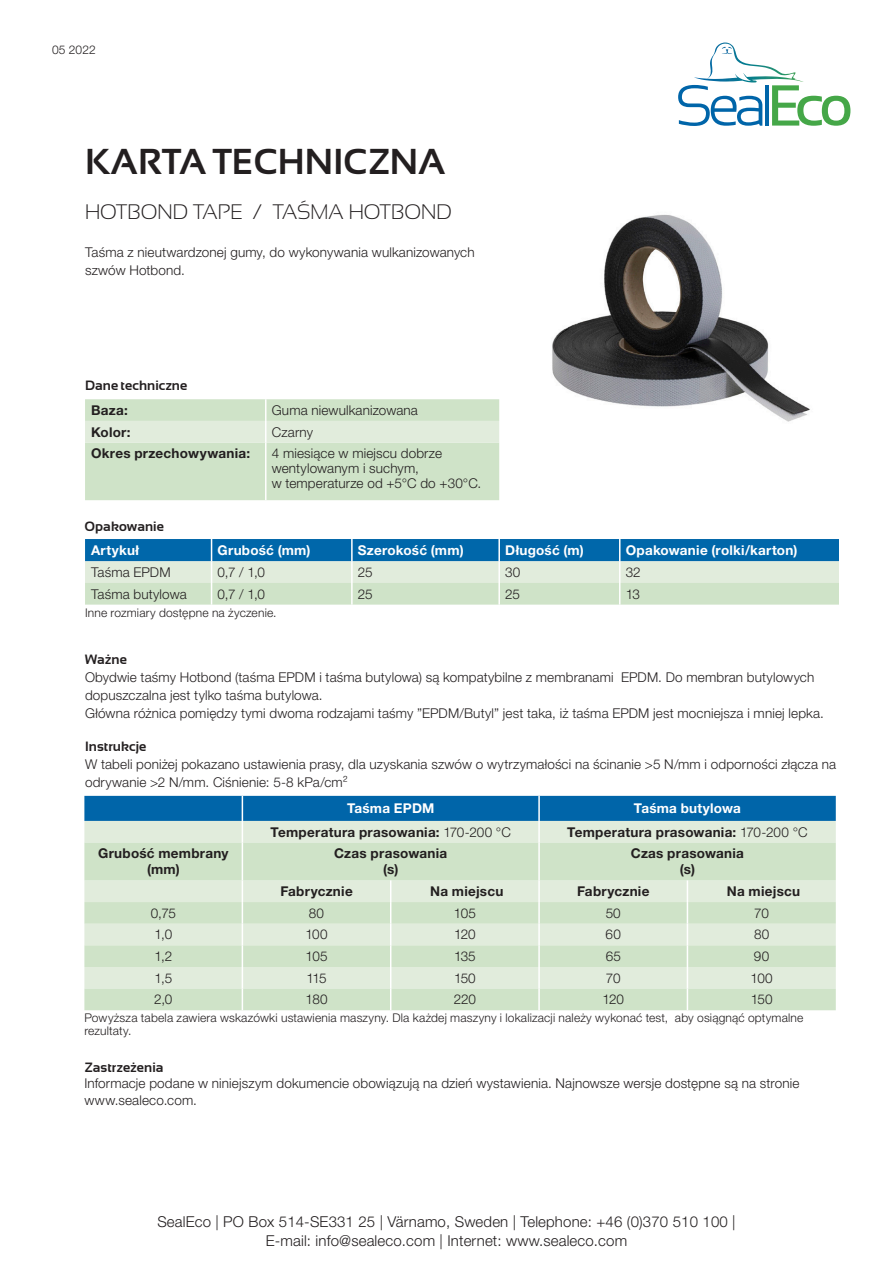
<style>
.page{position:relative;width:893px;height:1263px;background:#fff}
.page>*{position:absolute;margin:0;border:0;box-sizing:border-box;transform-origin:0 0}
.t1{font:700 36px "Sansation";color:#231f20}
.t2{font:300 21px "Sansation";color:#231f20}
.t3{font:300 15px/19.5px "Helvetica Neue LT Pro";letter-spacing:.01em;color:#231f20;text-align:center}
.t4{font:300 13.5px/18px "Helvetica Neue LT Pro";letter-spacing:.01em;color:#231f20}
.t5{font:700 13.5px/16.2px "Helvetica Neue LT Pro";letter-spacing:.02em;color:#231f20;text-align:center}
.t6{font:700 13.5px "Helvetica Neue LT Pro";letter-spacing:.02em;color:#fff}
.t7{font:700 13.5px "Sansation";letter-spacing:.005em;color:#231f20}
.t8{font:300 12px/13.5px "Helvetica Neue LT Pro";letter-spacing:.015em;color:#231f20}
.s1{font-weight:300}
</style>
<div class="page">
<img style="left:552px;top:214px;width:258px;height:208px">
<svg style="left:678px;top:43px;width:172px;height:83px"></svg>
<svg style="left:85px;top:539px;width:754px;height:66px;background:#91bdc5"></svg>
<svg style="left:85px;top:399px;width:414px;height:101px;background:#d3e5cc"></svg>
<hr style="left:265px;top:443px;width:1px;height:57px;background:#fff">
<svg style="left:84px;top:842px;width:752px;height:168px;background:#d6e6d0"></svg>
<svg style="left:84px;top:796px;width:752px;height:46px;background:#67a3c0"></svg>
<hr style="left:538px;top:821px;width:2px;height:21px;background:#fff">
<hr style="left:242px;top:842px;width:1px;height:38px;background:#fff">
<hr style="left:538px;top:842px;width:2px;height:38px;background:#fff">
<hr style="left:538px;top:880px;width:2px;height:22px;background:#fff">
<hr style="left:538px;top:902px;width:2px;height:22px;background:#fff">
<hr style="left:538px;top:924px;width:2px;height:21px;background:#fff">
<hr style="left:538px;top:945px;width:2px;height:22px;background:#fff">
<hr style="left:538px;top:967px;width:2px;height:22px;background:#fff">
<svg style="left:242px;top:880px;width:1px;height:130px"></svg>
<svg style="left:390px;top:880px;width:1px;height:130px"></svg>
<hr style="left:538px;top:989px;width:2px;height:21px;background:#fff">
<svg style="left:687px;top:880px;width:1px;height:130px"></svg>
<p class="t8" style="left:52px;top:43px;width:45px">05 2022</p>
<h1 class="t1" style="left:85px;top:142px;width:362px">KARTA TECHNICZNA</h1>
<h2 class="t2" style="left:85px;top:200px;width:368px">HOTBOND TAPE / TAŚMA HOTBOND</h2>
<p class="t4" style="left:85px;top:243px;width:391px">Taśma z nieutwardzonej gumy, do wykonywania wulkanizowanych szwów Hotbond.</p>
<p class="t7" style="left:85px;top:378px;width:104px">Dane techniczne</p>
<p class="t5" style="left:91px;top:402px;width:38px">Baza:</p>
<p class="t4" style="left:272px;top:401px;width:148px">Guma niewulkanizowana</p>
<p class="t5" style="left:91px;top:423px;width:41px">Kolor:</p>
<p class="t4" style="left:272px;top:422px;width:43px">Czarny</p>
<p class="t5" style="left:91px;top:445px;width:161px">Okres przechowywania:</p>
<p class="t4" style="left:272px;top:446px;width:211px;line-height:15px">4 miesiące w miejscu dobrze wentylowanym i suchym,<br>w temperaturze od +5°C do +30°C.</p>
<p class="t7" style="left:84px;top:519px;width:81px">Opakowanie</p>
<p class="t6" style="left:91px;top:541px;width:49px">Artykuł</p>
<p class="t6" style="left:218px;top:541px;width:94px">Grubość (mm)</p>
<p class="t6" style="left:358px;top:541px;width:107px">Szerokość (mm)</p>
<p class="t6" style="left:505px;top:541px;width:80px">Długość (m)</p>
<p class="t6" style="left:626px;top:541px;width:173px">Opakowanie (rolki/karton)</p>
<p class="t4" style="left:91px;top:563px;width:81px">Taśma EPDM</p>
<p class="t4" style="left:218px;top:563px;width:49px">0,7 / 1,0</p>
<p class="t4" style="left:358px;top:563px;width:16px">25</p>
<p class="t4" style="left:505px;top:563px;width:17px">30</p>
<p class="t4" style="left:626px;top:563px;width:16px">32</p>
<p class="t4" style="left:91px;top:584px;width:97px">Taśma butylowa</p>
<p class="t4" style="left:218px;top:584px;width:49px">0,7 / 1,0</p>
<p class="t4" style="left:358px;top:584px;width:16px">25</p>
<p class="t4" style="left:505px;top:584px;width:16px">25</p>
<p class="t4" style="left:626px;top:584px;width:16px">13</p>
<p class="t8" style="left:85px;top:606px;width:193px">Inne rozmiary dostępne na życzenie.</p>
<p class="t7" style="left:85px;top:651px;width:43px">Ważne</p>
<p class="t4" style="left:85px;top:668px;width:740px">Obydwie taśmy Hotbond (taśma EPDM i taśma butylowa) są kompatybilne z membranami EPDM. Do membran butylowych dopuszczalna jest tylko taśma butylowa.<br>Główna różnica pomiędzy tymi dwoma rodzajami taśmy ”EPDM/Butyl” jest taka, iż taśma EPDM jest mocniejsza i mniej lepka.</p>
<p class="t7" style="left:85px;top:738px;width:63px">Instrukcje</p>
<p class="t4" style="left:85px;top:755px;width:753px">W tabeli poniżej pokazano ustawienia prasy, dla uzyskania szwów o wytrzymałości na ścinanie &gt;5 N/mm i odporności złącza na odrywanie &gt;2 N/mm. Ciśnienie: 5-8 kPa/cm²</p>
<p class="t6" style="left:347px;top:800px;width:89px">Taśma EPDM</p>
<p class="t6" style="left:634px;top:800px;width:109px">Taśma butylowa</p>
<p class="t5" style="left:271px;top:823px;width:242px">Temperatura prasowania: <span class="s1">170-200 °C</span></p>
<p class="t5" style="left:567px;top:823px;width:242px">Temperatura prasowania: <span class="s1">170-200 °C</span></p>
<p class="t5" style="left:98px;top:845px;width:132px">Grubość membrany (mm)</p>
<p class="t5" style="left:334px;top:845px;width:115px">Czas prasowania (s)</p>
<p class="t5" style="left:631px;top:845px;width:115px">Czas prasowania (s)</p>
<p class="t5" style="left:280px;top:883px;width:74px">Fabrycznie</p>
<p class="t5" style="left:430px;top:883px;width:75px">Na miejscu</p>
<p class="t5" style="left:577px;top:883px;width:74px">Fabrycznie</p>
<p class="t5" style="left:727px;top:883px;width:75px">Na miejscu</p>
<p class="t4" style="left:151px;top:904px;width:26px">0,75</p>
<p class="t4" style="left:309px;top:904px;width:17px">80</p>
<p class="t4" style="left:454px;top:904px;width:24px">105</p>
<p class="t4" style="left:606px;top:904px;width:17px">50</p>
<p class="t4" style="left:754px;top:904px;width:16px">70</p>
<p class="t4" style="left:155px;top:925px;width:19px">1,0</p>
<p class="t4" style="left:305px;top:925px;width:24px">100</p>
<p class="t4" style="left:454px;top:925px;width:23px">120</p>
<p class="t4" style="left:606px;top:925px;width:17px">60</p>
<p class="t4" style="left:754px;top:925px;width:17px">80</p>
<p class="t4" style="left:154px;top:947px;width:19px">1,2</p>
<p class="t4" style="left:306px;top:947px;width:24px">105</p>
<p class="t4" style="left:454px;top:947px;width:23px">135</p>
<p class="t4" style="left:606px;top:947px;width:17px">65</p>
<p class="t4" style="left:754px;top:947px;width:17px">90</p>
<p class="t4" style="left:155px;top:968px;width:19px">1,5</p>
<p class="t4" style="left:306px;top:968px;width:22px">115</p>
<p class="t4" style="left:454px;top:968px;width:23px">150</p>
<p class="t4" style="left:606px;top:968px;width:16px">70</p>
<p class="t4" style="left:750px;top:968px;width:24px">100</p>
<p class="t4" style="left:154px;top:990px;width:20px">2,0</p>
<p class="t4" style="left:306px;top:990px;width:23px">180</p>
<p class="t4" style="left:454px;top:990px;width:24px">220</p>
<p class="t4" style="left:602px;top:990px;width:23px">120</p>
<p class="t4" style="left:751px;top:990px;width:23px">150</p>
<p class="t8" style="left:84px;top:1010px;width:720px">Powyższa tabela zawiera wskazówki ustawienia maszyny. Dla każdej maszyny i lokalizacji należy wykonać test, aby osiągnąć optymalne rezultaty.</p>
<p class="t7" style="left:84px;top:1060px;width:81px">Zastrzeżenia</p>
<p class="t4" style="left:84px;top:1075px;width:717px;line-height:16.5px">Informacje podane w niniejszym dokumencie obowiązują na dzień wystawienia. Najnowsze wersje dostępne są na stronie www.sealeco.com.</p>
<p class="t3" style="left:157px;top:1211px;width:580px">SealEco | PO Box 514-SE331 25 | Värnamo, Sweden | Telephone: +46 (0)370 510 100 |<br>E-mail: info@sealeco.com | Internet: www.sealeco.com</p>
</div>
